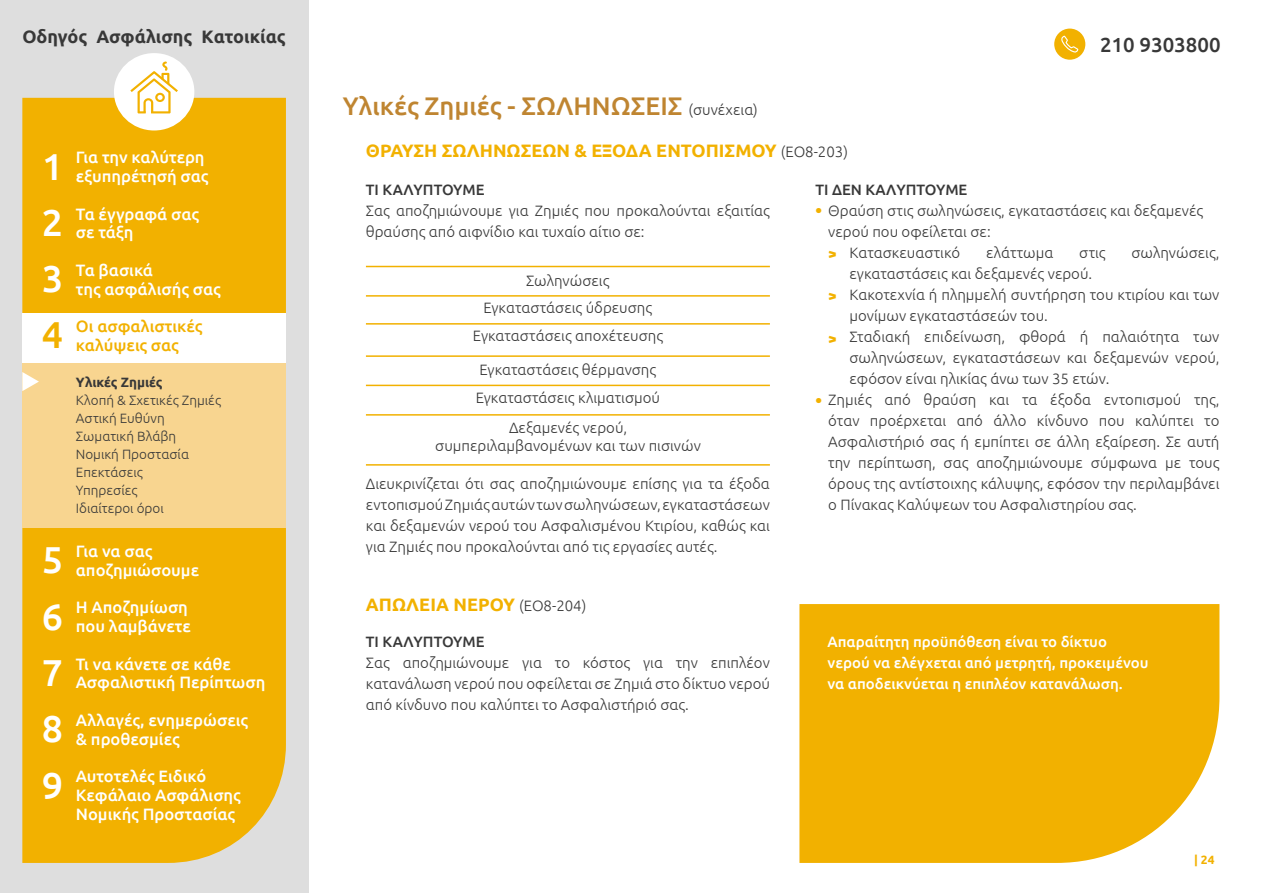
<style>
.page{position:relative;width:1263px;height:893px;background:#fff}
.page>*{position:absolute;margin:0;border:0;box-sizing:border-box;transform-origin:0 0}
.t1{font:500 37.5px/56.2px "Ubuntu";color:#fff;text-align:justify}
.t2{font:500 37.5px "Ubuntu";color:#f2b100}
.t3{font:500 25.5px "Ubuntu";color:#bf8531}
.t4{font:500 20.4px "Ubuntu";color:#383838}
.t5{font:700 18px "Ubuntu";color:#f2b100}
.t6{font:700 18px "Ubuntu";color:#383838}
.t7{font:500 16.5px/18.8px "Ubuntu";color:#fff}
.t8{font:500 16.5px/18.8px "Ubuntu";color:#f2b100}
.t9{font:300 15px/21px "Ubuntu";color:#383838;text-align:justify}
.t10{font:500 15px/21px "Ubuntu";color:#fff}
.t11{font:500 15px "Ubuntu";color:#383838}
.t12{font:700 15px "Ubuntu";color:#f2b100}
.t13{font:300 13.5px/18px "Ubuntu";color:#383838}
.t14{font:700 13.5px "Ubuntu";color:#383838}
.t15{font:700 12px "Ubuntu";color:#f2b100}
.s1{font-weight:300;font-size:15px;color:#383838}
</style>
<div class="page">
<div style="left:0;top:0;width:308px;height:893px;background:#dedede"></div>
<div style="left:22px;top:98px;width:264px;height:765px;background:#f2b100"></div>
<div style="left:114px;top:53px;width:80px;height:77px;background:#fff;border-radius:50%"></div>
<svg style="left:130px;top:62px;width:48px;height:51px"></svg>
<div style="left:1054px;top:29px;width:31px;height:31px;background:#f2b100;border-radius:50%"></div>
<svg style="left:1061px;top:35px;width:18px;height:18px"></svg>
<div style="left:799px;top:604px;width:420px;height:259px;background:#f2b100"></div>
<hr style="left:366px;top:266px;width:404px;height:1px;background:#f2b100">
<hr style="left:366px;top:323px;width:404px;height:2px;background:#f2b100">
<hr style="left:366px;top:295px;width:404px;height:2px;background:#f2b100">
<hr style="left:366px;top:355px;width:404px;height:2px;background:#f2b100">
<hr style="left:366px;top:385px;width:404px;height:1px;background:#f2b100">
<hr style="left:366px;top:414px;width:404px;height:2px;background:#f2b100">
<hr style="left:366px;top:464px;width:404px;height:2px;background:#f2b100">
<div style="left:22px;top:363px;width:264px;height:164px;background:#f8d590"></div>
<div style="left:22px;top:313px;width:264px;height:50px;background:#fff"></div>
<svg style="left:22px;top:372px;width:17px;height:19px"></svg>
<p class="t6" style="left:22px;top:25px;width:265px">Oδηγός Ασφάλισης Kατοικίας</p>
<h3 class="t4" style="left:1100px;top:32px;width:122px">210 9303800</h3>
<h1 class="t1" style="left:42px;top:137px;width:23px">1<br>2<br>3</h1>
<h1 class="t2" style="left:42px;top:311px;width:23px">4</h1>
<h1 class="t1" style="left:42px;top:531px;width:23px">5<br>6<br>7<br>8<br>9</h1>
<p class="t7" style="left:76px;top:148px;width:134px">Για την καλύτερη εξυπηρέτησή σας</p>
<p class="t7" style="left:76px;top:204px;width:125px">Τα έγγραφά σας σε τάξη</p>
<p class="t7" style="left:76px;top:260px;width:146px">Τα βασικά<br>της ασφάλισής σας</p>
<p class="t8" style="left:76px;top:316px;width:128px">Οι ασφαλιστικές καλύψεις σας</p>
<p class="t14" style="left:76px;top:374px;width:88px">Υλικές Ζημιές</p>
<p class="t13" style="left:76px;top:391px;width:147px">Κλοπή &amp; Σχετικές Ζημιές<br>Αστική Ευθύνη<br>Σωματική Βλάβη<br>Νομική Προστασία<br>Επεκτάσεις<br>Υπηρεσίες<br>Ιδιαίτεροι όροι</p>
<p class="t7" style="left:76px;top:541px;width:125px">Για να σας αποζημιώσουμε</p>
<p class="t7" style="left:76px;top:598px;width:116px">Η Aποζημίωση που λαμβάνετε</p>
<p class="t7" style="left:76px;top:654px;width:191px">Τι να κάνετε σε κάθε<br>Ασφαλιστική Περίπτωση</p>
<p class="t7" style="left:76px;top:710px;width:174px">Αλλαγές, ενημερώσεις &amp; προθεσμίες</p>
<p class="t7" style="left:76px;top:766px;width:166px">Αυτοτελές Ειδικό<br>Κεφάλαιο Ασφάλισης<br>Νομικής Προστασίας</p>
<h2 class="t3" style="left:343px;top:89px;width:416px">Υλικές Ζημιές - ΣΩΛΗΝΩΣΕΙΣ <span class="s1">(συνέχεια)</span></h2>
<p class="t5" style="left:366px;top:140px;width:484px">ΘΡΑΥΣΗ ΣΩΛΗΝΩΣΕΩΝ &amp; ΕΞΟΔΑ ΕΝΤΟΠΙΣΜΟΥ <span class="s1">(ΕΟ8-203)</span></p>
<p class="t11" style="left:366px;top:180px;width:120px">ΤΙ ΚΑΛΥΠΤΟΥΜΕ</p>
<p class="t9" style="left:366px;top:200px;width:405px">Σας αποζημιώνουμε για Ζημιές που προκαλούνται εξαιτίας θραύσης από αιφνίδιο και τυχαίο αίτιο σε:</p>
<p class="t9" style="left:526px;top:269px;width:85px">Σωληνώσεις</p>
<p class="t9" style="left:483px;top:297px;width:170px">Εγκαταστάσεις ύδρευσης</p>
<p class="t9" style="left:473px;top:325px;width:192px">Εγκαταστάσεις αποχέτευσης</p>
<p class="t9" style="left:479px;top:359px;width:178px">Εγκαταστάσεις θέρμανσης</p>
<p class="t9" style="left:476px;top:387px;width:186px">Εγκαταστάσεις κλιματισμού</p>
<p class="t9" style="left:435px;top:419px;width:267px;line-height:18px;text-align:center">Δεξαμενές νερού, συμπεριλαμβανομένων και των πισινών</p>
<p class="t9" style="left:366px;top:473px;width:405px">Διευκρινίζεται ότι σας αποζημιώνουμε επίσης για τα έξοδα εντοπισμού Ζημιάς αυτών των σωληνώσεων, εγκαταστάσεων και δεξαμενών νερού του Ασφαλισμένου Κτιρίου, καθώς και για Ζημιές που προκαλούνται από τις εργασίες αυτές.</p>
<p class="t5" style="left:366px;top:593px;width:222px">ΑΠΩΛΕΙΑ ΝΕΡΟΥ <span class="s1">(ΕΟ8-204)</span></p>
<p class="t11" style="left:366px;top:633px;width:120px">ΤΙ ΚΑΛΥΠΤΟΥΜΕ</p>
<p class="t9" style="left:366px;top:652px;width:405px">Σας αποζημιώνουμε για το κόστος για την επιπλέον κατανάλωση νερού που οφείλεται σε Ζημιά στο δίκτυο νερού από κίνδυνο που καλύπτει το Ασφαλιστήριό σας.</p>
<p class="t11" style="left:815px;top:180px;width:153px">ΤΙ ΔΕΝ ΚΑΛΥΠΤΟΥΜΕ</p>
<p class="t9" style="left:828px;top:200px;width:376px">Θραύση στις σωληνώσεις, εγκαταστάσεις και δεξαμενές</p>
<p class="t9" style="left:828px;top:221px;width:164px">νερού που οφείλεται σε:</p>
<p class="t9" style="left:849px;top:242px;width:112px">Κατασκευαστικό</p>
<p class="t9" style="left:986px;top:242px;width:69px">ελάττωμα</p>
<p class="t9" style="left:1079px;top:242px;width:28px">στις</p>
<p class="t9" style="left:1131px;top:242px;width:89px">σωληνώσεις,</p>
<p class="t9" style="left:849px;top:263px;width:244px">εγκαταστάσεις και δεξαμενές νερού.</p>
<p class="t9" style="left:849px;top:284px;width:371px">Κακοτεχνία ή πλημμελή συντήρηση του κτιρίου και των</p>
<p class="t9" style="left:849px;top:305px;width:200px">μονίμων εγκαταστάσεών του.</p>
<p class="t9" style="left:849px;top:326px;width:371px">Σταδιακή επιδείνωση, φθορά ή παλαιότητα των</p>
<p class="t9" style="left:849px;top:347px;width:371px">σωληνώσεων, εγκαταστάσεων και δεξαμενών νερού,</p>
<p class="t9" style="left:849px;top:368px;width:261px">εφόσον είναι ηλικίας άνω των 35 ετών.</p>
<p class="t9" style="left:828px;top:389px;width:393px">Ζημιές από θραύση και τα έξοδα εντοπισμού της,</p>
<p class="t9" style="left:828px;top:410px;width:393px">όταν προέρχεται από άλλο κίνδυνο που καλύπτει το</p>
<p class="t9" style="left:828px;top:431px;width:393px">Ασφαλιστήριό σας ή εμπίπτει σε άλλη εξαίρεση. Σε αυτή</p>
<p class="t9" style="left:828px;top:452px;width:393px">την περίπτωση, σας αποζημιώνουμε σύμφωνα με τους</p>
<p class="t9" style="left:828px;top:473px;width:393px">όρους της αντίστοιχης κάλυψης, εφόσον την περιλαμβάνει</p>
<p class="t9" style="left:828px;top:494px;width:310px">ο Πίνακας Καλύψεων του Ασφαλιστηρίου σας.</p>
<p class="t5" style="left:815px;top:200px;width:8px">•</p>
<p class="t12" style="left:828px;top:245px;width:10px">&gt;</p>
<p class="t12" style="left:828px;top:287px;width:10px">&gt;</p>
<p class="t12" style="left:828px;top:329px;width:10px">&gt;</p>
<p class="t5" style="left:815px;top:389px;width:8px">•</p>
<p class="t10" style="left:827px;top:631px;width:322px">Απαραίτητη προϋπόθεση είναι το δίκτυο νερού να ελέγχεται από μετρητή, προκειμένου να αποδεικνύεται η επιπλέον κατανάλωση.</p>
<p class="t15" style="left:1194px;top:853px;width:22px">| 24</p>
</div>
